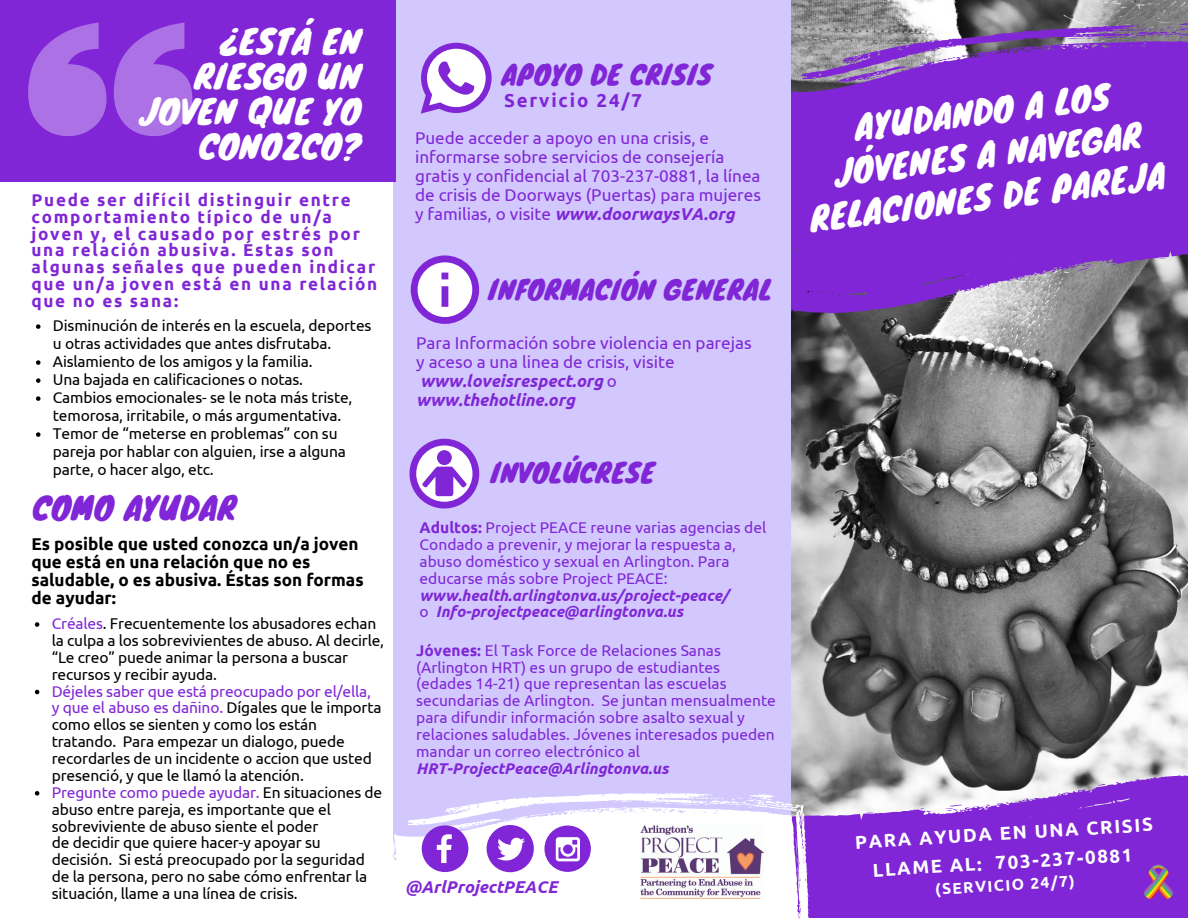
<style>
.page{position:relative;width:1188px;height:918px;background:#fff}
.page>*{position:absolute;margin:0;border:0;box-sizing:border-box;transform-origin:0 0}
.t1{font:32.7px/34.8px "Knewave";letter-spacing:.02em;color:#fff;text-align:center}
.t2{font:31.2px "Knewave";letter-spacing:.02em;color:#8026d6}
.t3{font:26.4px "Knewave";letter-spacing:.02em;color:#8026d6}
.t4{font:700 18.75px/29.2px "Ubuntu";color:#fff;text-align:center}
.t5{font:700 18.75px "Ubuntu";letter-spacing:.1em;color:#8026d6}
.t6{font:17.1px/19.2px "Ubuntu";color:#8026d6}
.t7{font:700 17.1px/16.8px "Ubuntu";letter-spacing:.1em;color:#8026d6}
.t8{font:700 17.1px/18px "Ubuntu";color:#000}
.t9{font:italic 700 17.1px "Ubuntu";color:#8026d6}
.t10{font:15.6px/16.8px "Ubuntu";letter-spacing:-.01em;color:#000}
.t11{font:15.6px/16.8px "Ubuntu";color:#8026d6}
.t12{font:italic 700 15.6px/16.8px "Ubuntu";color:#8026d6}
.t13{font:700 15.6px "Ubuntu";color:#fff}
.s1{color:#8026d6}
.s2{font-weight:700;font-style:italic}
.s3{font-weight:700}
.s4{font-weight:400;font-style:normal}
</style>
<div class="page">
<img style="left:791px;top:0;width:397px;height:774px">
<svg style="left:799px;top:22px;width:389px;height:3px"></svg>
<svg style="left:791px;top:25px;width:397px;height:292px;fill:#8026d6"></svg>
<svg style="left:791px;top:774px;width:397px;height:144px;fill:#8026d6"></svg>
<div style="left:394px;top:0;width:397px;height:918px;background:#d2c8fe"></div>
<svg style="left:410px;top:439px;width:69px;height:69px"></svg>
<svg style="left:411px;top:255px;width:68px;height:69px"></svg>
<svg style="left:421px;top:43px;width:71px;height:71px"></svg>
<div style="left:0;top:0;width:396px;height:181px;background:#8026d6"></div>
<svg style="left:28px;top:22px;width:164px;height:114px"></svg>
<svg style="left:36px;top:324px;width:4px;height:5px"></svg>
<svg style="left:36px;top:360px;width:4px;height:5px"></svg>
<svg style="left:36px;top:378px;width:4px;height:5px"></svg>
<svg style="left:36px;top:396px;width:4px;height:5px"></svg>
<svg style="left:36px;top:432px;width:4px;height:5px"></svg>
<svg style="left:35px;top:622px;width:4px;height:5px"></svg>
<svg style="left:35px;top:690px;width:4px;height:4px"></svg>
<svg style="left:35px;top:791px;width:4px;height:5px"></svg>
<div style="left:394px;top:800px;width:416px;height:118px;background:#fff"></div>
<svg style="left:393px;top:793px;width:413px;height:79px"></svg>
<img style="left:640px;top:825px;width:124px;height:74px">
<img style="left:1144px;top:864px;width:28px;height:35px">
<h1 class="t1" style="left:140px;top:23px;width:223px;text-align:right">¿ESTÁ EN<br>RIESGO UN<br>JOVEN QUE YO<br>CONOZCO?</h1>
<p class="t7" style="left:32px;top:191px;width:347px">Puede ser difícil distinguir entre comportamiento típico de un/a joven y, el causado por estrés por una relación abusiva. Éstas son algunas señales que pueden indicar que un/a joven está en una relación que no es sana:</p>
<p class="t10" style="left:53px;top:316px;width:320px;line-height:18px">Disminución de interés en la escuela, deportes u otras actividades que antes disfrutaba.<br>Aislamiento de los amigos y la familia.<br>Una bajada en calificaciones o notas.<br>Cambios emocionales- se le nota más triste, temorosa, irritabile, o más argumentativa.<br>Temor de “meterse en problemas” con su pareja por hablar con alguien, irse a alguna parte, o hacer algo, etc.</p>
<h2 class="t2" style="left:33px;top:482px;width:205px">COMO AYUDAR</h2>
<p class="t8" style="left:32px;top:534px;width:334px">Es posible que usted conozca un/a joven que está en una relación que no es saludable, o es abusiva. Éstas son formas de ayudar:</p>
<p class="t10" style="left:52px;top:615px;width:334px"><span class="s1">Créales</span>. Frecuentemente los abusadores echan la culpa a los sobrevivientes de abuso. Al decirle, “Le creo” puede animar la persona a buscar recursos y recibir ayuda.</p>
<p class="t10" style="left:52px;top:682px;width:332px"><span class="s1">Déjeles saber que está preocupado por el/ella, y que el abuso es dañino.</span> Dígales que le importa como ellos se sienten y como los están tratando. Para empezar un dialogo, puede recordarles de un incidente o accion que usted presenció, y que le llamó la atención.<br><span class="s1">Pregunte como puede ayudar.</span> En situaciones de abuso entre pareja, es importante que el sobreviviente de abuso siente el poder<br>de decidir que quiere hacer-y apoyar su decisión. Si está preocupado por la seguridad de la persona, pero no sabe cómo enfrentar la situación, llame a una línea de crisis.</p>
<h3 class="t3" style="left:502px;top:53px;width:212px">APOYO DE CRISIS</h3>
<p class="t5" style="left:504px;top:90px;width:140px">Servicio 24/7</p>
<p class="t6" style="left:415px;top:128px;width:347px">Puede acceder a apoyo en una crisis, e informarse sobre servicios de consejería gratis y confidencial al 703-237-0881, la línea de crisis de Doorways (Puertas) para mujeres y familias, o visite <span class="s2">www.doorwaysVA.org</span></p>
<h3 class="t3" style="left:488px;top:268px;width:285px">INFORMACIÓN GENERAL</h3>
<p class="t6" style="left:416px;top:333px;width:337px">Para Información sobre violencia en parejas y aceso a una linea de crisis, visite <span class="s2">www.loveisrespect.org</span> o <span class="s2">www.thehotline.org</span></p>
<h3 class="t3" style="left:490px;top:451px;width:166px">INVOLÚCRESE</h3>
<p class="t11" style="left:420px;top:519px;width:348px"><span class="s3">Adultos:</span> Project PEACE reune varias agencias del Condado a prevenir, y mejorar la respuesta a, abuso doméstico y sexual en Arlington. Para educarse más sobre Project PEACE:</p>
<p class="t12" style="left:420px;top:586px;width:311px">www.health.arlingtonva.us/project-peace/ <span class="s4">o</span> Info-projectpeace@arlingtonva.us</p>
<p class="t11" style="left:416px;top:641px;width:361px"><span class="s3">Jóvenes:</span> El Task Force de Relaciones Sanas (Arlington HRT) es un grupo de estudiantes (edades 14-21) que representan las escuelas secundarias de Arlington. Se juntan mensualmente para difundir información sobre asalto sexual y relaciones saludables. Jóvenes interesados pueden mandar un correo electrónico al</p>
<p class="t12" style="left:416px;top:760px;width:254px">HRT-ProjectPeace@Arlingtonva.us</p>
<p class="t9" style="left:405px;top:877px;width:154px">@ArlProjectPEACE</p>
<h1 class="t1" style="left:797px;top:112px;width:359px;line-height:42.8px;rotate:-7deg">AYUDANDO A LOS<br>JÓVENES A NAVEGAR<br>RELACIONES DE PAREJA</h1>
<p class="t4" style="left:854px;top:826px;width:300px;rotate:-3deg">PARA AYUDA EN UNA CRISIS<br>LLAME AL: 703-237-0881</p>
<p class="t13" style="left:935px;top:880px;width:141px;rotate:-3deg">(SERVICIO 24/7)</p>
</div>
